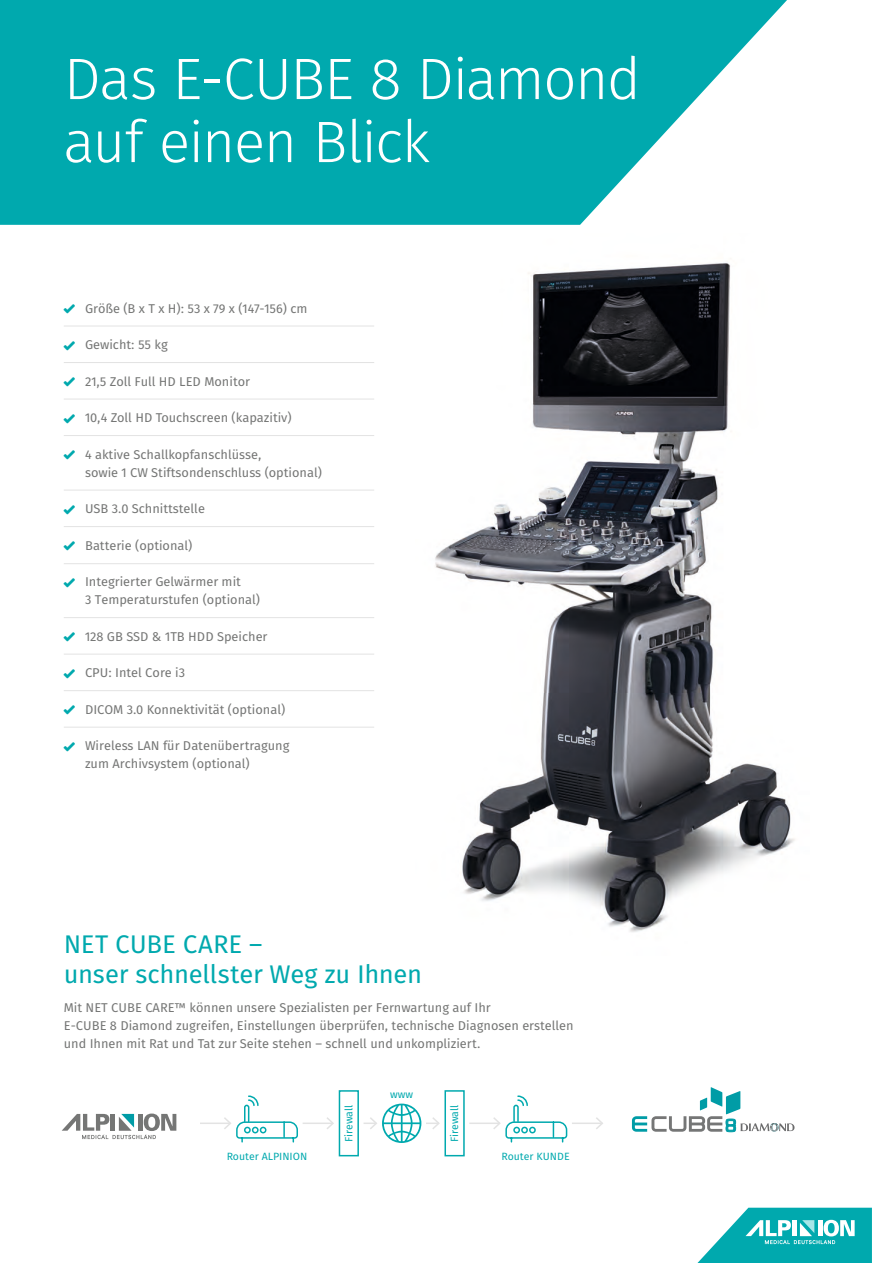
<style>
.page{position:relative;width:893px;height:1263px;background:#fff}
.page>*{position:absolute;margin:0;border:0;box-sizing:border-box;transform-origin:0 0}
.t1{font:58.5px/63px "Fira Sans OT Light";letter-spacing:-.03em;color:#fff}
.t2{font:25.5px/30px "Fira Sans OT";letter-spacing:-.01em;color:#00a9ae}
.t3{font:12.75px/18px "Fira Sans OT";color:#757675}
.t4{font:10.5px "Fira Sans OT";color:#00a9ae}
</style>
<div class="page">
<svg style="left:632px;top:1087px;width:162px;height:45px"></svg>
<svg style="left:697px;top:1208px;width:175px;height:55px"></svg>
<svg style="left:0;top:0;width:787px;height:225px;background:#21b4b8"></svg>
<hr style="left:64px;top:326px;width:310px;height:1px;background:#e3e3e3">
<hr style="left:64px;top:362px;width:310px;height:1px;background:#e3e3e3">
<hr style="left:64px;top:399px;width:310px;height:1px;background:#e3e3e3">
<hr style="left:64px;top:435px;width:310px;height:1px;background:#e3e3e3">
<hr style="left:64px;top:490px;width:310px;height:1px;background:#e3e3e3">
<hr style="left:64px;top:526px;width:310px;height:1px;background:#e3e3e3">
<hr style="left:64px;top:563px;width:310px;height:1px;background:#e3e3e3">
<hr style="left:64px;top:617px;width:310px;height:1px;background:#e3e3e3">
<hr style="left:64px;top:654px;width:310px;height:1px;background:#e3e3e3">
<hr style="left:64px;top:690px;width:310px;height:1px;background:#e3e3e3">
<hr style="left:64px;top:727px;width:310px;height:1px;background:#e3e3e3">
<svg style="left:62px;top:1113px;width:114px;height:26px"></svg>
<hr style="left:200px;top:1122px;width:30px;height:2px;background:#e3e3e3">
<svg style="left:222px;top:1095px;width:76px;height:48px"></svg>
<hr style="left:303px;top:1122px;width:30px;height:2px;background:#e3e3e3">
<svg style="left:325px;top:1117px;width:9px;height:12px"></svg>
<hr style="left:469px;top:1122px;width:31px;height:2px;background:#e3e3e3">
<svg style="left:492px;top:1095px;width:76px;height:48px"></svg>
<hr style="left:572px;top:1122px;width:30px;height:2px;background:#e3e3e3">
<svg style="left:594px;top:1117px;width:9px;height:12px"></svg>
<svg style="left:364px;top:1103px;width:76px;height:40px"></svg>
<div style="left:339px;top:1090px;width:20px;height:66px;border:2px solid #00a9ae"></div>
<div style="left:444px;top:1090px;width:21px;height:66px;border:2px solid #00a9ae"></div>
<img style="left:435px;top:263px;width:360px;height:669px">
<h1 class="t1" style="left:64px;top:51px;width:579px">Das E-CUBE 8 Diamond auf einen Blick</h1>
<p class="t3" style="left:64px;top:300px;width:245px"><sub>✓</sub> Größe (B x T x H): 53 x 79 x (147-156) cm</p>
<p class="t3" style="left:64px;top:337px;width:106px"><sub>✓</sub> Gewicht: 55 kg</p>
<p class="t3" style="left:64px;top:373px;width:188px"><sub>✓</sub> 21,5 Zoll Full HD LED Monitor</p>
<p class="t3" style="left:64px;top:410px;width:229px"><sub>✓</sub> 10,4 Zoll HD Touchscreen (kapazitiv)</p>
<p class="t3" style="left:85px;top:446px;width:238px;text-indent:-21px"><sub>✓</sub> 4 aktive Schallkopfanschlüsse,<br>sowie 1 CW Stiftsondenschluss (optional)</p>
<p class="t3" style="left:64px;top:501px;width:143px"><sub>✓</sub> USB 3.0 Schnittstelle</p>
<p class="t3" style="left:64px;top:537px;width:130px"><sub>✓</sub> Batterie (optional)</p>
<p class="t3" style="left:85px;top:574px;width:176px;text-indent:-21px"><sub>✓</sub> Integrierter Gelwärmer mit<br>3 Temperaturstufen (optional)</p>
<p class="t3" style="left:64px;top:628px;width:205px"><sub>✓</sub> 128 GB SSD &amp; 1TB HDD Speicher</p>
<p class="t3" style="left:64px;top:665px;width:123px"><sub>✓</sub> CPU: Intel Core i3</p>
<p class="t3" style="left:64px;top:701px;width:223px"><sub>✓</sub> DICOM 3.0 Konnektivität (optional)</p>
<p class="t3" style="left:85px;top:738px;width:206px;text-indent:-21px"><sub>✓</sub> Wireless LAN für Datenübertragung zum Archivsystem (optional)</p>
<h2 class="t2" style="left:64px;top:930px;width:360px">NET CUBE CARE –<br>unser schnellster Weg zu Ihnen</h2>
<p class="t3" style="left:64px;top:1000px;width:511px">Mit NET CUBE CARE™ können unsere Spezialisten per Fernwartung auf Ihr<br>E-CUBE 8 Diamond zugreifen, Einstellungen überprüfen, technische Diagnosen erstellen und Ihnen mit Rat und Tat zur Seite stehen – schnell und unkompliziert.</p>
<p class="t4" style="left:390px;top:1087px;width:24px">www</p>
<p class="t4" style="left:227px;top:1149px;width:82px">Router ALPINION</p>
<p class="t4" style="left:341px;top:1142px;width:39px;rotate:-90deg">Firewall</p>
<p class="t4" style="left:447px;top:1142px;width:39px;rotate:-90deg">Firewall</p>
<p class="t4" style="left:501px;top:1149px;width:70px">Router KUNDE</p>
</div>
